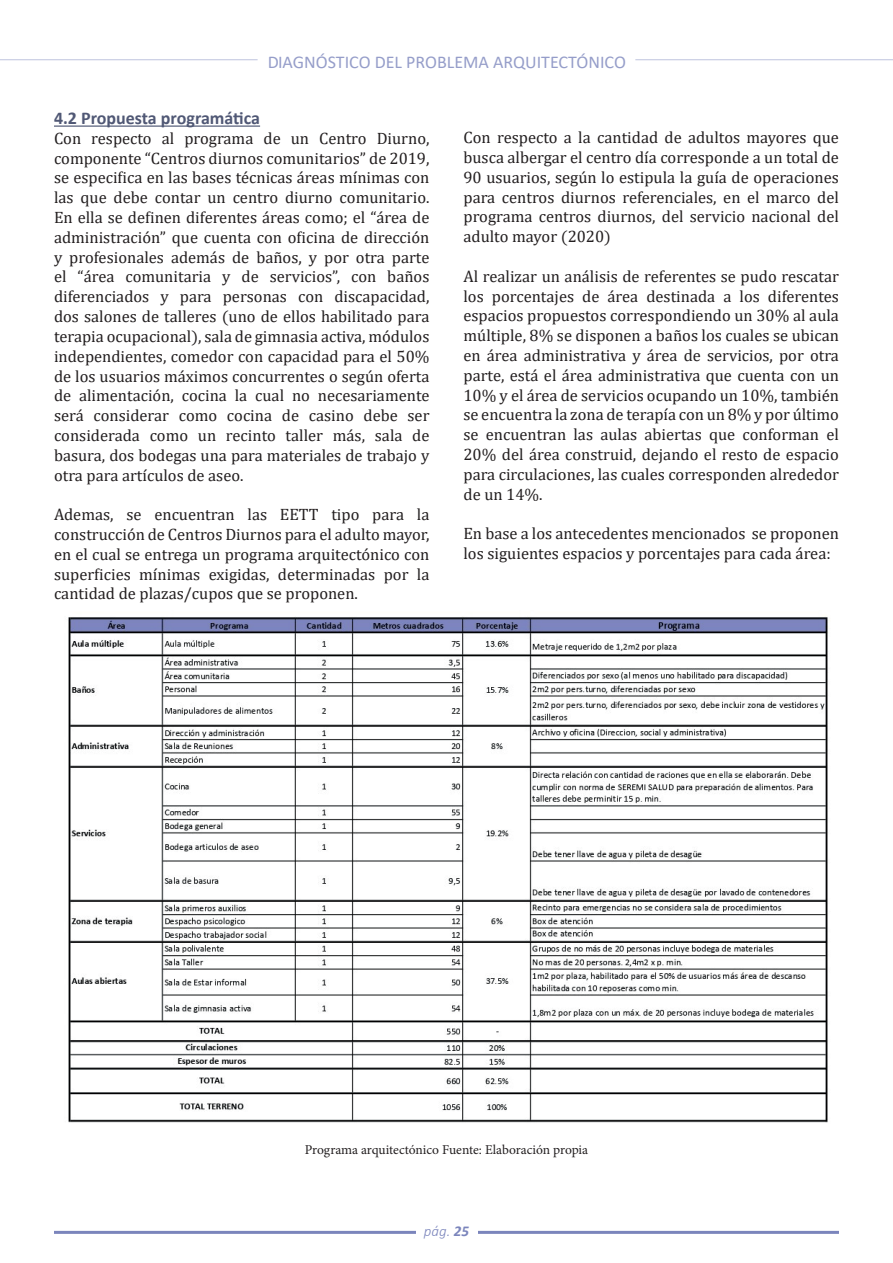
<style>
.page{position:relative;width:893px;height:1263px;background:#fff}
.page>*{position:absolute;margin:0;border:0;box-sizing:border-box;transform-origin:0 0}
.t1{font:18px "Calibri";color:#7b85bc}
.t2{font:700 18px "Calibri";color:#505875}
.t3{font:16.5px/19.8px "Cambria Math";color:#231f20;text-align:justify}
.t4{font:italic 300 15px "Calibri";color:#7b85bc}
.t5{font:13.5px "Minion Pro";letter-spacing:-.005em;color:#231f20}
.s1{font-weight:700}
</style>
<div class="page">
<hr style="left:54px;top:1231px;width:785px;height:3px;background:#7b85bc">
<div style="left:416px;top:1224px;width:61px;height:16px;background:#fff"></div>
<hr style="left:54px;top:126px;width:206px;height:1px;background:#505875">
<img style="left:68px;top:616px;width:762px;height:507px">
<hr style="left:0;top:59px;width:258px;height:1px;background:#7b85bc">
<hr style="left:635px;top:59px;width:258px;height:1px;background:#7b85bc">
<p class="t1" style="left:267px;top:49px;width:360px">DIAGNÓSTICO DEL PROBLEMA ARQUITECTÓNICO</p>
<p class="t2" style="left:54px;top:105px;width:208px">4.2 Propuesta programática</p>
<p class="t3" style="left:54px;top:128px;width:377px">Con respecto al programa de un Centro Diurno, componente “Centros diurnos comunitarios” de 2019, se especifica en las bases técnicas áreas mínimas con las que debe contar un centro diurno comunitario.<br>En ella se definen diferentes áreas como; el “área de administración” que cuenta con oficina de dirección y profesionales además de baños, y por otra parte el “área comunitaria y de servicios”, con baños diferenciados y para personas con discapacidad, dos salones de talleres (uno de ellos habilitado para terapia ocupacional), sala de gimnasia activa, módulos independientes, comedor con capacidad para el 50% de los usuarios máximos concurrentes o según oferta de alimentación, cocina la cual no necesariamente será considerar como cocina de casino debe ser considerada como un recinto taller más, sala de basura, dos bodegas una para materiales de trabajo y otra para artículos de aseo.</p>
<p class="t3" style="left:54px;top:504px;width:377px">Ademas, se encuentran las EETT tipo para la construcción de Centros Diurnos para el adulto mayor, en el cual se entrega un programa arquitectónico con superficies mínimas exigidas, determinadas por la cantidad de plazas/cupos que se proponen.</p>
<p class="t3" style="left:463px;top:128px;width:377px">Con respecto a la cantidad de adultos mayores que busca albergar el centro día corresponde a un total de 90 usuarios, según lo estipula la guía de operaciones para centros diurnos referenciales, en el marco del programa centros diurnos, del servicio nacional del adulto mayor (2020)</p>
<p class="t3" style="left:463px;top:266px;width:377px">Al realizar un análisis de referentes se pudo rescatar los porcentajes de área destinada a los diferentes espacios propuestos correspondiendo un 30% al aula múltiple, 8% se disponen a baños los cuales se ubican en área administrativa y área de servicios, por otra parte, está el área administrativa que cuenta con un 10% y el área de servicios ocupando un 10%, también se encuentra la zona de terapía con un 8% y por último se encuentran las aulas abiertas que conforman el 20% del área construid, dejando el resto de espacio para circulaciones, las cuales corresponden alrededor de un 14%.</p>
<p class="t3" style="left:463px;top:524px;width:377px">En base a los antecedentes mencionados se proponen los siguientes espacios y porcentajes para cada área:</p>
<p class="t5" style="left:305px;top:1141px;width:285px">Programa arquitectónico Fuente: Elaboración propia</p>
<p class="t4" style="left:424px;top:1221px;width:47px">pág. <span class="s1">25</span></p>
</div>
